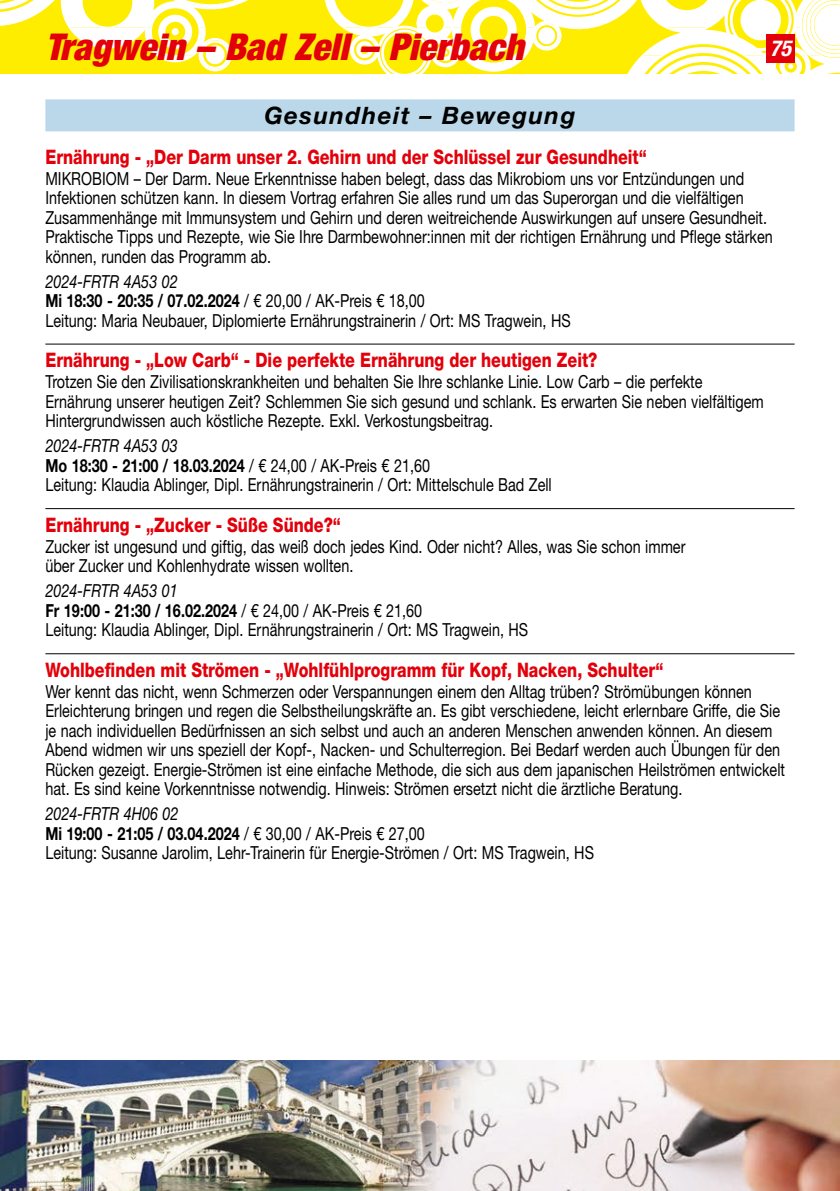
<style>
.page{position:relative;width:840px;height:1191px;background:#fff}
.page>*{position:absolute;margin:0;border:0;box-sizing:border-box;transform-origin:0 0}
.t1{font:italic 900 condensed 37px "Helvetica Neue LT Std";color:#e3000b}
.t2{font:italic 700 24px "Helvetica Neue LT Std";letter-spacing:.06em;color:#000}
.t3{font:italic 700 condensed 22px "Helvetica Neue LT Std";color:#fff}
.t4{font:800 20px "Helvetica Neue LT Std";color:#e3000b;scale:.8 1}
.t5{font:18px/19.4px "Helvetica Neue LT Std";color:#000;scale:.8 1}
.s1{font-style:italic}
.s2{font-weight:700}
</style>
<div class="page">
<svg style="left:0;top:0;width:839px;height:74px"></svg>
<div style="left:765px;top:34px;width:29px;height:28px;background:#e3000b"></div>
<div style="left:45px;top:99px;width:749px;height:32px;background:#bad8e9"></div>
<hr style="left:45px;top:343px;width:749px;height:1px;background:#000">
<hr style="left:45px;top:508px;width:749px;height:1px;background:#000">
<hr style="left:45px;top:653px;width:749px;height:1px;background:#000">
<img style="left:0;top:1060px;width:839px;height:131px">
<h1 class="t1" style="left:45px;top:24px;width:479px">Tragwein – Bad Zell – Pierbach</h1>
<p class="t3" style="left:769px;top:35px;width:23px">75</p>
<h2 class="t2" style="left:264px;top:100px;width:312px">Gesundheit – Bewegung</h2>
<p class="t4" style="left:45px;top:145px;width:752px">Ernährung - „Der Darm unser 2. Gehirn und der Schlüssel zur Gesundheit“</p>
<p class="t5" style="left:45px;top:169px;width:910px">MIKROBIOM – Der Darm. Neue Erkenntnisse haben belegt, dass das Mikrobiom uns vor Entzündungen und Infektionen schützen kann. In diesem Vortrag erfahren Sie alles rund um das Superorgan und die vielfältigen Zusammenhänge mit Immunsystem und Gehirn und deren weitreichende Auswirkungen auf unsere Gesundheit.<br>Praktische Tipps und Rezepte, wie Sie Ihre Darmbewohner:innen mit der richtigen Ernährung und Pflege stärken können, runden das Programm ab.</p>
<p class="t5" style="left:45px;top:271px;width:657px"><span class="s1">2024-FRTR 4A53 02<br></span><span class="s2">Mi 18:30 - 20:35 / 07.02.2024</span> / € 20,00 / AK-Preis € 18,00<br>Leitung: Maria Neubauer, Diplomierte Ernährungstrainerin / Ort: MS Tragwein, HS</p>
<p class="t4" style="left:45px;top:348px;width:691px">Ernährung - „Low Carb“ - Die perfekte Ernährung der heutigen Zeit?</p>
<p class="t5" style="left:45px;top:372px;width:898px">Trotzen Sie den Zivilisationskrankheiten und behalten Sie Ihre schlanke Linie. Low Carb – die perfekte<br>Ernährung unserer heutigen Zeit? Schlemmen Sie sich gesund und schlank. Es erwarten Sie neben vielfältigem<br>Hintergrundwissen auch köstliche Rezepte. Exkl. Verkostungsbeitrag.</p>
<p class="t5" style="left:45px;top:436px;width:634px"><span class="s1">2024-FRTR 4A53 03<br></span><span class="s2">Mo 18:30 - 21:00 / 18.03.2024</span> / € 24,00 / AK-Preis € 21,60<br>Leitung: Klaudia Ablinger, Dipl. Ernährungstrainerin / Ort: Mittelschule Bad Zell</p>
<p class="t4" style="left:45px;top:513px;width:370px">Ernährung - „Zucker - Süße Sünde?“</p>
<p class="t5" style="left:45px;top:536px;width:801px">Zucker ist ungesund und giftig, das weiß doch jedes Kind. Oder nicht? Alles, was Sie schon immer über Zucker und Kohlenhydrate wissen wollten.</p>
<p class="t5" style="left:45px;top:581px;width:604px"><span class="s1">2024-FRTR 4A53 01<br></span><span class="s2">Fr 19:00 - 21:30 / 16.02.2024</span> / € 24,00 / AK-Preis € 21,60<br>Leitung: Klaudia Ablinger, Dipl. Ernährungstrainerin / Ort: MS Tragwein, HS</p>
<p class="t4" style="left:45px;top:658px;width:773px">Wohlbefinden mit Strömen - „Wohlfühlprogramm für Kopf, Nacken, Schulter“</p>
<p class="t5" style="left:45px;top:681px;width:925px">Wer kennt das nicht, wenn Schmerzen oder Verspannungen einem den Alltag trüben? Strömübungen können Erleichterung bringen und regen die Selbstheilungskräfte an. Es gibt verschiedene, leicht erlernbare Griffe, die Sie je nach individuellen Bedürfnissen an sich selbst und auch an anderen Menschen anwenden können. An diesem Abend widmen wir uns speziell der Kopf-, Nacken- und Schulterregion. Bei Bedarf werden auch Übungen für den Rücken gezeigt. Energie-Strömen ist eine einfache Methode, die sich aus dem japanischen Heilströmen entwickelt hat. Es sind keine Vorkenntnisse notwendig. Hinweis: Strömen ersetzt nicht die ärztliche Beratung.</p>
<p class="t5" style="left:45px;top:804px;width:687px"><span class="s1">2024-FRTR 4H06 02<br></span><span class="s2">Mi 19:00 - 21:05 / 03.04.2024</span> / € 30,00 / AK-Preis € 27,00<br>Leitung: Susanne Jarolim, Lehr-Trainerin für Energie-Strömen / Ort: MS Tragwein, HS</p>
</div>
